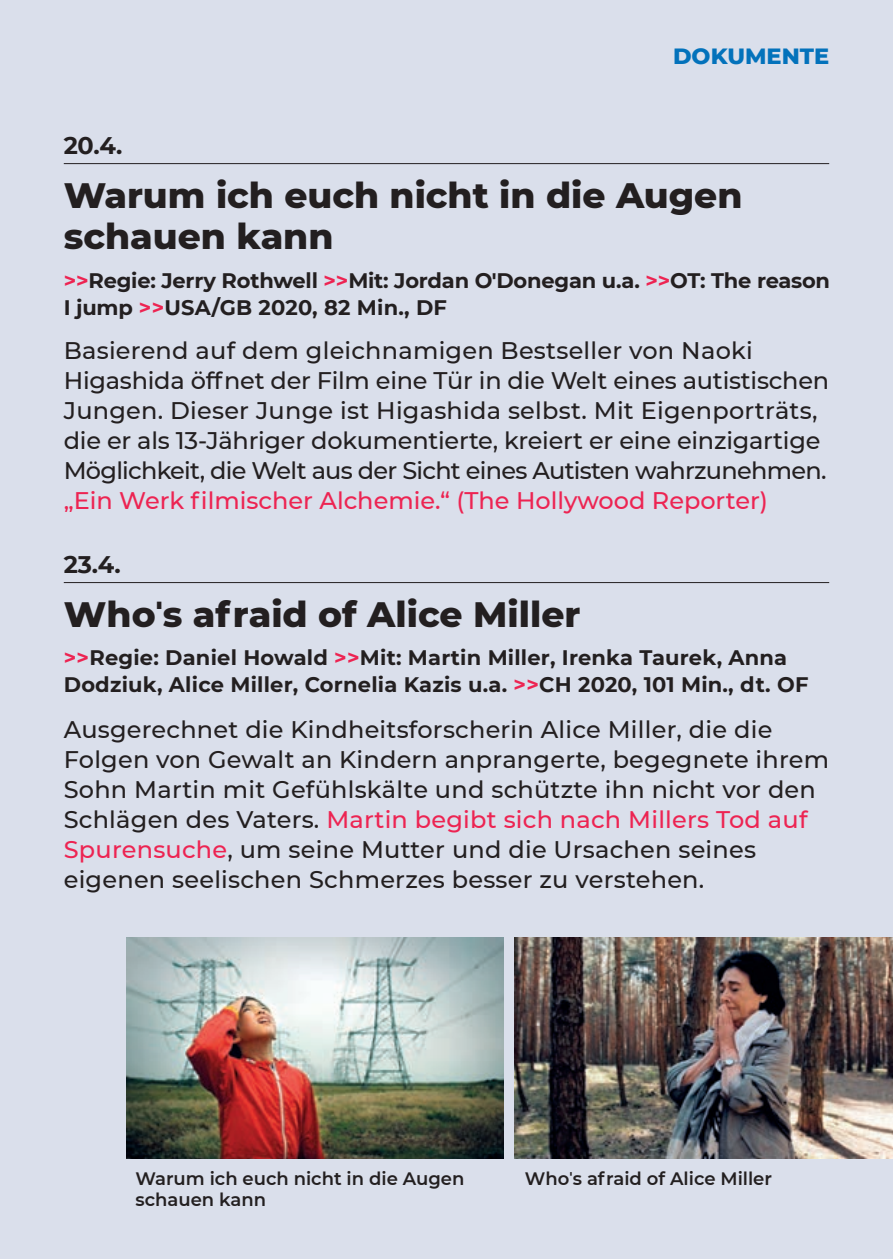
<style>
.page{position:relative;width:893px;height:1259px;background:#dadfeb}
.page>*{position:absolute;margin:0;border:0;box-sizing:border-box;transform-origin:0 0}
.t1{font:800 36px/40.2px "Montserrat";color:#231f20}
.t2{font:500 24px/30px "Montserrat";letter-spacing:.01em;color:#231f20}
.t3{font:500 24px/30px "Montserrat";letter-spacing:-.01em;color:#231f20}
.t4{font:500 24px "Montserrat";color:#ed2452}
.t5{font:700 24px "Montserrat";color:#231f20}
.t6{font:800 22.5px "Montserrat";color:#0372bb}
.t7{font:700 21px/27px "Montserrat";letter-spacing:.01em;color:#231f20}
.t8{font:700 21px/27px "Montserrat";letter-spacing:-.01em;color:#231f20}
.t9{font:600 18px/21.6px "Montserrat";color:#231f20}
.s1{color:#ed2452}
</style>
<div class="page">
<img style="left:127px;top:937px;width:376px;height:221px">
<img style="left:514px;top:937px;width:379px;height:221px">
<hr style="left:64px;top:582px;width:765px;height:1px;background:#231f20">
<hr style="left:64px;top:163px;width:765px;height:1px;background:#231f20">
<p class="t5" style="left:64px;top:128px;width:60px">20.4.</p>
<p class="t6" style="left:673px;top:40px;width:158px">DOKUMENTE</p>
<h1 class="t1" style="left:64px;top:173px;width:680px">Warum ich euch nicht in die Augen schauen kann</h1>
<p class="t8" style="left:64px;top:266px;width:768px"><span class="s1">&gt;&gt;</span>Regie: Jerry Rothwell <span class="s1">&gt;&gt;</span>Mit: Jordan O'Donegan u.a. <span class="s1">&gt;&gt;</span>OT: The reason<br>I jump <span class="s1">&gt;&gt;</span>USA/GB 2020, 82 Min., DF</p>
<p class="t3" style="left:64px;top:335px;width:767px">Basierend auf dem gleichnamigen Bestseller von Naoki Higashida öffnet der Film eine Tür in die Welt eines autistischen Jungen. Dieser Junge ist Higashida selbst. Mit Eigenporträts, die er als 13-Jähriger dokumentierte, kreiert er eine einzigartige Möglichkeit, die Welt aus der Sicht eines Autisten wahrzunehmen.</p>
<p class="t4" style="left:64px;top:484px;width:705px">„Ein Werk filmischer Alchemie.“ (The Hollywood Reporter)</p>
<p class="t5" style="left:64px;top:547px;width:58px">23.4.</p>
<h1 class="t1" style="left:64px;top:592px;width:518px">Whoˈs afraid of Alice Miller</h1>
<p class="t7" style="left:64px;top:642px;width:746px"><span class="s1">&gt;&gt;</span>Regie: Daniel Howald <span class="s1">&gt;&gt;</span>Mit: Martin Miller, Irenka Taurek, Anna<br>Dodziuk, Alice Miller, Cornelia Kazis u.a. <span class="s1">&gt;&gt;</span>CH 2020, 101 Min., dt. OF</p>
<p class="t2" style="left:64px;top:713px;width:767px">Ausgerechnet die Kindheitsforscherin Alice Miller, die die Folgen von Gewalt an Kindern anprangerte, begegnete ihrem Sohn Martin mit Gefühlskälte und schützte ihn nicht vor den Schlägen des Vaters. <span class="s1">Martin begibt sich nach Millers Tod auf Spurensuche</span>, um seine Mutter und die Ursachen seines eigenen seelischen Schmerzes besser zu verstehen.</p>
<p class="t9" style="left:135px;top:1166px;width:330px">Warum ich euch nicht in die Augen schauen kann</p>
<p class="t9" style="left:525px;top:1166px;width:249px">Whoˈs afraid of Alice Miller</p>
</div>
